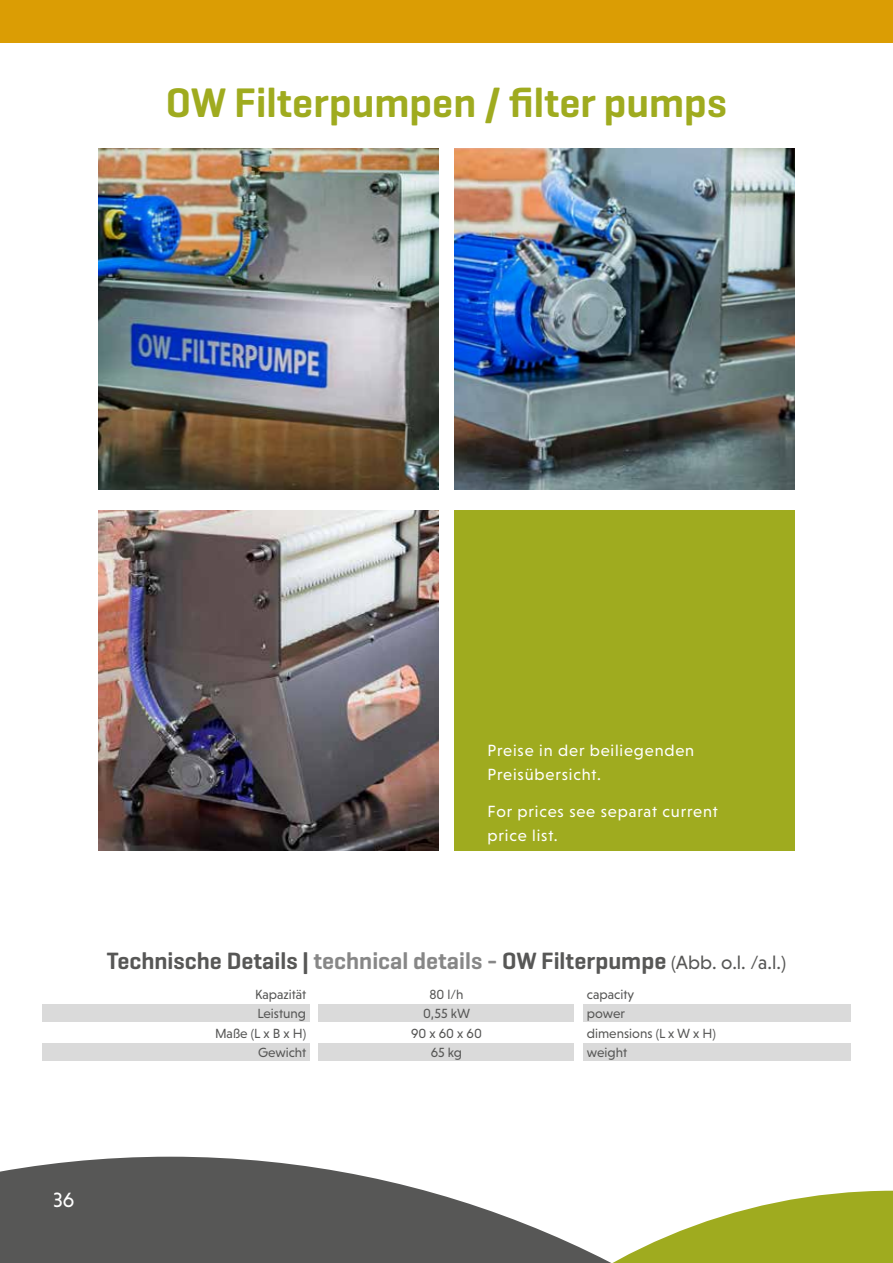
<style>
.page{position:relative;width:893px;height:1263px;background:#fff}
.page>*{position:absolute;margin:0;border:0;box-sizing:border-box;transform-origin:0 0}
.t1{font:600 42px "Geogrotesque";color:#9fab1f}
.t2{font:600 24px "Geogrotesque";color:#575756}
.t3{font:21px "Niveau Grotesk";color:#fff}
.t4{font:16.5px/24px "Niveau Grotesk";letter-spacing:.05em;color:#fff}
.t5{font:13.5px/19.4px "Niveau Grotesk";color:#575756;text-align:right}
.s1{color:#878787}
.s2{font-family:"Niveau Grotesk";font-weight:400;font-size:19.5px}
</style>
<div class="page">
<div style="left:0;top:0;width:893px;height:43px;background:#db9d04"></div>
<img style="left:98px;top:149px;width:340px;height:340px">
<div style="left:0;top:1157px;width:313px;height:106px;background:#575756"></div>
<svg style="left:313px;top:1167px;width:580px;height:96px"></svg>
<img style="left:98px;top:510px;width:340px;height:340px">
<img style="left:454px;top:149px;width:341px;height:340px">
<div style="left:454px;top:510px;width:341px;height:340px;background:#9fab1f"></div>
<div style="left:43px;top:1004px;width:267px;height:18px;background:#dadada"></div>
<div style="left:43px;top:1043px;width:267px;height:18px;background:#dadada"></div>
<div style="left:319px;top:1004px;width:255px;height:18px;background:#dadada"></div>
<div style="left:319px;top:1043px;width:255px;height:18px;background:#dadada"></div>
<div style="left:583px;top:1004px;width:267px;height:18px;background:#dadada"></div>
<div style="left:583px;top:1043px;width:267px;height:18px;background:#dadada"></div>
<h1 class="t1" style="left:166px;top:76px;width:563px">OW Filterpumpen / filter pumps</h1>
<p class="t4" style="left:488px;top:738px;width:208px">Preise in der beiliegenden<br>Preisübersicht.</p>
<p class="t4" style="left:488px;top:799px;width:232px">For prices see separat current price list.</p>
<h2 class="t2" style="left:107px;top:946px;width:680px">Technische Details | <span class="s1">technical details -</span> OW Filterpumpe <span class="s2">(Abb. o.l. /a.l.)</span></h2>
<p class="t5" style="left:215px;top:985px;width:93px">Kapazität<br>Leistung<br>Maße (L x B x H)<br>Gewicht</p>
<p class="t5" style="left:423px;top:985px;width:48px;text-align:center">80 l/h<br>0,55 kW</p>
<p class="t5" style="left:411px;top:1023px;width:72px">90 x 60 x 60</p>
<p class="t5" style="left:431px;top:1043px;width:33px">65 kg</p>
<p class="t5" style="left:587px;top:985px;width:131px;text-align:left">capacity<br>power<br>dimensions (L x W x H) weight</p>
<h3 class="t3" style="left:53px;top:1188px;width:23px">36</h3>
</div>
